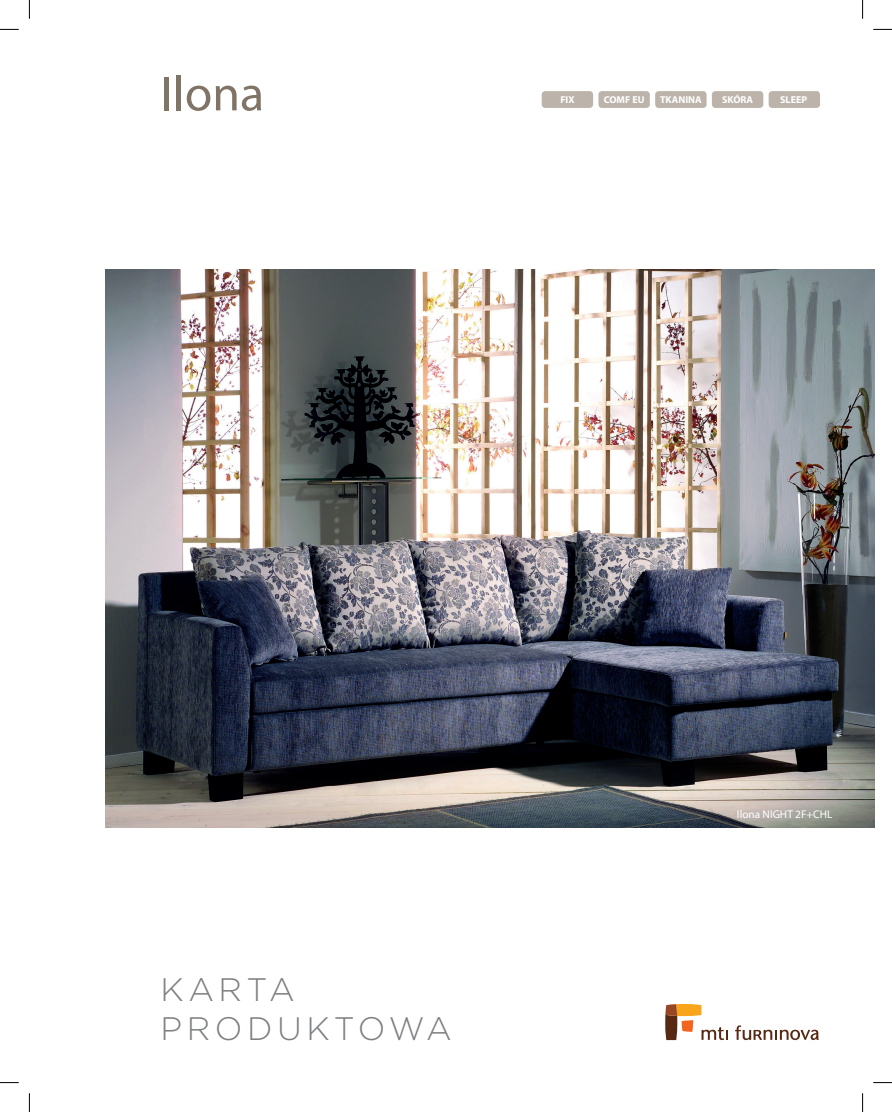
<style>
.page{position:relative;width:892px;height:1112px;background:#fff}
.page>*{position:absolute;margin:0;border:0;box-sizing:border-box;transform-origin:0 0}
.t1{font:50px "Myriad Pro";color:#807466}
.t2{font:300 32.5px/39px "Gotham";letter-spacing:.14em;color:#7e8083}
.t3{font:11.25px "Myriad Pro";color:#fff}
.t4{font:700 10px "Myriad Pro";color:#fff}
</style>
<div class="page">
<img style="left:106px;top:269px;width:768px;height:558px">
<svg style="left:665px;top:1004px;width:63px;height:35px"></svg>
<svg style="left:735px;top:1025px;width:83px;height:14px"></svg>
<div style="left:541px;top:91px;width:52px;height:17px;background:#bcb4aa;border-radius:4px"></div>
<div style="left:655px;top:91px;width:51px;height:17px;background:#bcb4aa;border-radius:4px"></div>
<div style="left:598px;top:91px;width:51px;height:17px;background:#bcb4aa;border-radius:4px"></div>
<div style="left:711px;top:91px;width:52px;height:17px;background:#bcb4aa;border-radius:4px"></div>
<div style="left:768px;top:91px;width:52px;height:17px;background:#bcb4aa;border-radius:4px"></div>
<svg style="left:0;top:29px;width:19px;height:1px"></svg>
<svg style="left:873px;top:29px;width:18px;height:1px"></svg>
<svg style="left:0;top:1082px;width:19px;height:1px"></svg>
<svg style="left:873px;top:1082px;width:18px;height:1px"></svg>
<svg style="left:29px;top:0;width:1px;height:19px"></svg>
<svg style="left:29px;top:1093px;width:1px;height:18px"></svg>
<svg style="left:862px;top:0;width:1px;height:19px"></svg>
<svg style="left:862px;top:1093px;width:1px;height:18px"></svg>
<h1 class="t1" style="left:160px;top:63px;width:105px">Ilona</h1>
<p class="t4" style="left:560px;top:93px;width:16px">FIX</p>
<p class="t4" style="left:603px;top:93px;width:42px">COMF EU</p>
<p class="t4" style="left:660px;top:93px;width:43px">TKANINA</p>
<p class="t4" style="left:722px;top:93px;width:32px">SKÓRA</p>
<p class="t4" style="left:780px;top:93px;width:29px">SLEEP</p>
<h2 class="t2" style="left:160px;top:968px;width:293px">KARTA<br>PRODUKTOWA</h2>
<p class="t3" style="left:736px;top:806px;width:97px">Ilona NIGHT 2F+CHL</p>
</div>
